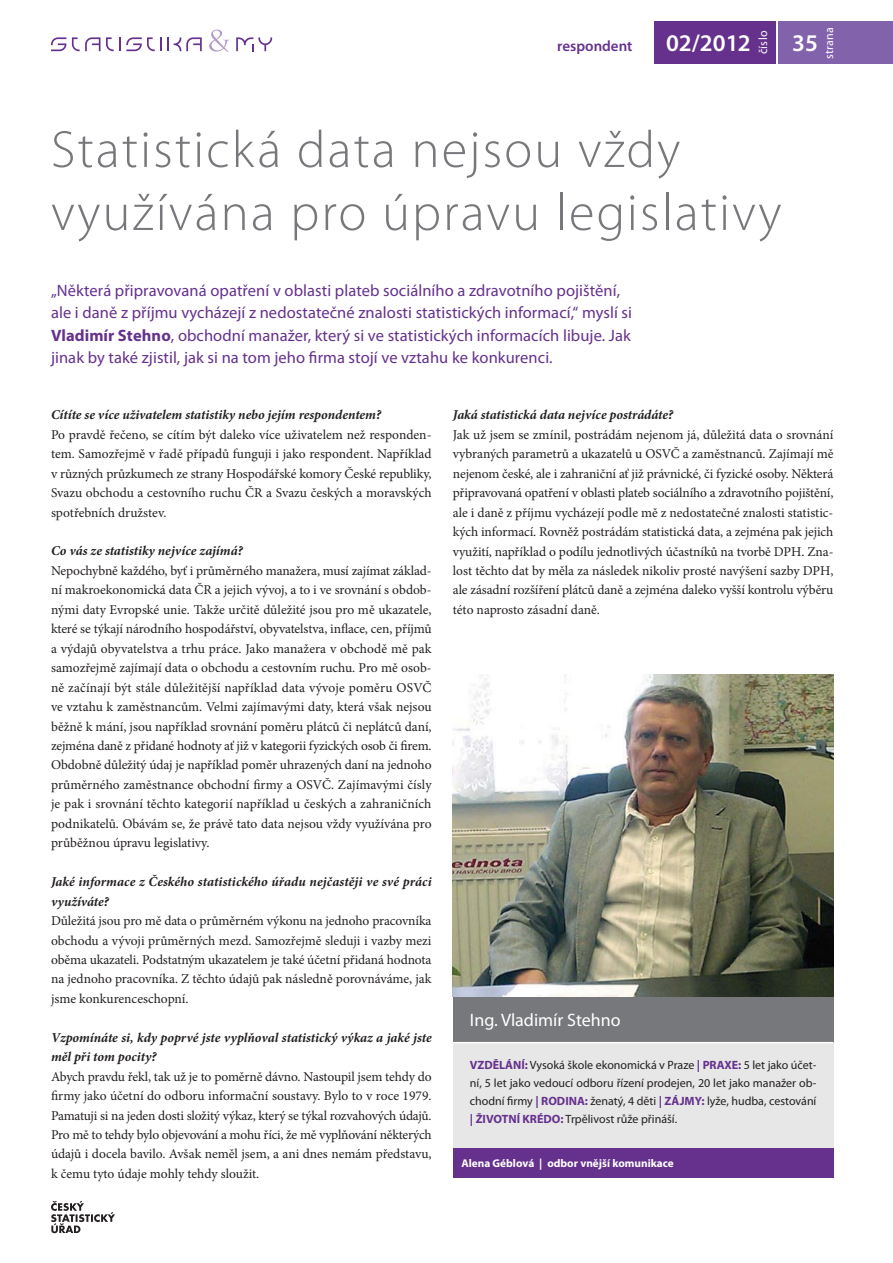
<style>
.page{position:relative;width:893px;height:1263px;background:#fff}
.page>*{position:absolute;margin:0;border:0;box-sizing:border-box;transform-origin:0 0}
.t1{font:300 52.5px/63px "Myriad Pro";letter-spacing:.04em;color:#77787b}
.t2{font:600 24px "Myriad Pro";color:#fff}
.t3{font:18px "Myriad Pro";color:#fff}
.t4{font:16.5px/22.5px "Myriad Pro";letter-spacing:.005em;color:#65318d}
.t5{font:600 15px "Myriad Pro";color:#65318d}
.t6{font:13.5px/19.5px "Minion Pro";color:#231f20;text-align:justify}
.t7{font:italic 700 13.5px/19.5px "Minion Pro";color:#231f20}
.t8{font:12px/18px "Myriad Pro";color:#231f20;text-align:justify}
.t9{font:12px "Myriad Pro";letter-spacing:.02em;color:#fff}
.t10{font:700 11.25px "Myriad Pro";color:#fff}
.s1{font-weight:700}
.s2{font-weight:700;color:#65318d}
</style>
<div class="page">
<div style="left:654px;top:21px;width:122px;height:43px;background:#65318d"></div>
<svg style="left:51px;top:37px;width:15px;height:14px"></svg>
<svg style="left:168px;top:37px;width:34px;height:14px"></svg>
<svg style="left:236px;top:37px;width:36px;height:14px"></svg>
<svg style="left:72px;top:37px;width:89px;height:14px"></svg>
<svg style="left:209px;top:30px;width:21px;height:22px"></svg>
<div style="left:779px;top:21px;width:114px;height:43px;background:#8262aa"></div>
<svg style="left:51px;top:1201px;width:64px;height:32px"></svg>
<div style="left:453px;top:1043px;width:380px;height:105px;background:#e7e7e7"></div>
<div style="left:453px;top:996px;width:380px;height:47px;background:#77787b"></div>
<hr style="left:453px;top:1042px;width:380px;height:1px;background:#fff">
<img style="left:453px;top:674px;width:380px;height:323px">
<div style="left:453px;top:1148px;width:380px;height:30px;background:#65318d"></div>
<p class="t5" style="left:557px;top:40px;width:77px">respondent</p>
<h2 class="t2" style="left:666px;top:34px;width:86px">02/2012</h2>
<p class="t9" style="left:759px;top:54px;width:25px;rotate:-90deg">číslo</p>
<h2 class="t2" style="left:792px;top:34px;width:27px">35</h2>
<p class="t9" style="left:825px;top:59px;width:34px;rotate:-90deg">strana</p>
<h1 class="t1" style="left:51px;top:123px;width:732px">Statistická data nejsou vždy využívána pro úpravu legislativy</h1>
<p class="t4" style="left:51px;top:280px;width:582px">„Některá připravovaná opatření v oblasti plateb sociálního a zdravotního pojištění, ale i daně z příjmu vycházejí z nedostatečné znalosti statistických informací,“ myslí si <span class="s1">Vladimír Stehno</span>, obchodní manažer, který si ve statistických informacích libuje. Jak jinak by také zjistil, jak si na tom jeho firma stojí ve vztahu ke konkurenci.</p>
<p class="t7" style="left:51px;top:406px;width:332px">Cítíte se více uživatelem statistiky nebo jejím respondentem?</p>
<p class="t6" style="left:51px;top:426px;width:382px">Po pravdě řečeno, se cítím být daleko více uživatelem než responden&shy;tem. Samozřejmě v řadě případů funguji i jako respondent. Například v různých průzkumech ze strany Hospodářské komory České republiky, Svazu obchodu a cestovního ruchu ČR a Svazu českých a moravských spotřebních družstev.</p>
<p class="t7" style="left:51px;top:543px;width:193px">Co vás ze statistiky nejvíce zajímá?</p>
<p class="t6" style="left:51px;top:562px;width:382px">Nepochybně každého, byť i průměrného manažera, musí zajímat základ&shy;ní makroekonomická data ČR a jejich vývoj, a to i ve srovnání s obdob&shy;nými daty Evropské unie. Takže určitě důležité jsou pro mě ukazatele, které se týkají národního hospodářství, obyvatelstva, inflace, cen, příjmů a výdajů obyvatelstva a trhu práce. Jako manažera v obchodě mě pak samozřejmě zajímají data o obchodu a cestovním ruchu. Pro mě osob&shy;ně začínají být stále důležitější například data vývoje poměru OSVČ ve vztahu k zaměstnancům. Velmi zajímavými daty, která však nejsou běžně k mání, jsou například srovnání poměru plátců či neplátců daní, zejména daně z přidané hodnoty ať již v kategorii fyzických osob či firem.<br>Obdobně důležitý údaj je například poměr uhrazených daní na jednoho průměrného zaměstnance obchodní firmy a OSVČ. Zajímavými čísly je pak i srovnání těchto kategorií například u českých a zahraničních podnikatelů. Obávám se, že právě tato data nejsou vždy využívána pro průběžnou úpravu legislativy.</p>
<p class="t7" style="left:51px;top:873px;width:382px">Jaké informace z Českého statistického úřadu nejčastěji ve své práci využíváte?</p>
<p class="t6" style="left:51px;top:912px;width:382px">Důležitá jsou pro mě data o průměrném výkonu na jednoho pracovníka obchodu a vývoji průměrných mezd. Samozřejmě sleduji i vazby mezi oběma ukazateli. Podstatným ukazatelem je také účetní přidaná hodnota na jednoho pracovníka. Z těchto údajů pak následně porovnáváme, jak jsme konkurenceschopní.</p>
<p class="t7" style="left:51px;top:1029px;width:382px">Vzpomínáte si, kdy poprvé jste vyplňoval statistický výkaz a jaké jste měl při tom pocity?</p>
<p class="t6" style="left:51px;top:1068px;width:382px">Abych pravdu řekl, tak už je to poměrně dávno. Nastoupil jsem tehdy do firmy jako účetní do odboru informační soustavy. Bylo to v roce 1979.<br>Pamatuji si na jeden dosti složitý výkaz, který se týkal rozvahových údajů.<br>Pro mě to tehdy bylo objevování a mohu říci, že mě vyplňování některých údajů i docela bavilo. Avšak neměl jsem, a ani dnes nemám představu, k čemu tyto údaje mohly tehdy sloužit.</p>
<p class="t7" style="left:453px;top:406px;width:222px">Jaká statistická data nejvíce postrádáte?</p>
<p class="t6" style="left:453px;top:426px;width:382px">Jak už jsem se zmínil, postrádám nejenom já, důležitá data o srovnání vybraných parametrů a ukazatelů u OSVČ a zaměstnanců. Zajímají mě nejenom české, ale i zahraniční ať již právnické, či fyzické osoby. Některá připravovaná opatření v oblasti plateb sociálního a zdravotního pojištění, ale i daně z příjmu vycházejí podle mě z nedostatečné znalosti statistic&shy;kých informací. Rovněž postrádám statistická data, a zejména pak jejich využití, například o podílu jednotlivých účastníků na tvorbě DPH. Zna&shy;lost těchto dat by měla za následek nikoliv prosté navýšení sazby DPH, ale zásadní rozšíření plátců daně a zejména daleko vyšší kontrolu výběru této naprosto zásadní daně.</p>
<h3 class="t3" style="left:470px;top:1013px;width:152px">Ing. Vladimír Stehno</h3>
<p class="t8" style="left:470px;top:1058px;width:348px"><span class="s2">VZDĚLÁNÍ:</span> Vysoká škole ekonomická v Praze <span class="s2">| PRAXE:</span> 5 let jako účet&shy;ní, 5 let jako vedoucí odboru řízení prodejen, 20 let jako manažer ob&shy;chodní firmy <span class="s2">| RODINA:</span> ženatý, 4 děti <span class="s2">| ZÁJMY:</span> lyže, hudba, cestování <span class="s2">| ŽIVOTNÍ KRÉDO:</span> Trpělivost růže přináší.</p>
<p class="t10" style="left:461px;top:1159px;width:214px">Alena Géblová | odbor vnější komunikace</p>
</div>
